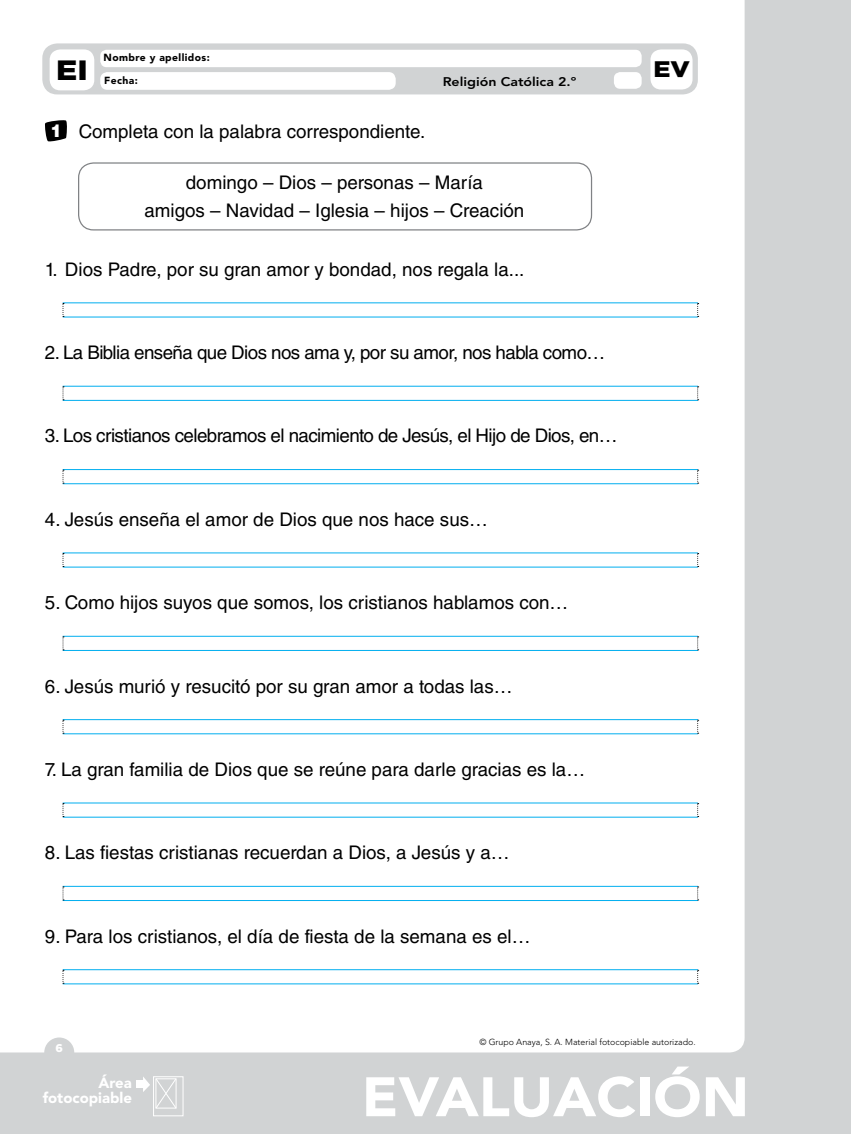
<style>
.page{position:relative;width:851px;height:1134px;background:#fff}
.page>*{position:absolute;margin:0;border:0;box-sizing:border-box;transform-origin:0 0}
.t1{font:900 55px "Avenir LT Std";color:#fff;scale:1.06 1}
.t2{font:900 27.88px "Gotham";color:#000;scale:1.13 1}
.t3{font:900 22.5px "Gotham";color:#000;scale:1.13 1}
.OrdenRELIGION{font:18.75px "Helvetica LT Std";color:#000}
.OrdenRELIGION-2{font:18.75px "Helvetica LT Std";letter-spacing:-.03em;color:#000}
.t4{font:900 17.5px "Helvetica LT Std";color:#fff}
.t5{font:900 14.88px/14.9px "Avenir LT Std";color:#fff;text-align:right}
.t6{font:800 12.5px "Avenir LT Std";color:#000;scale:1.13 1}
.nuclTextoNo{font:900 11.25px "Gotham";color:#fff}
.t7{font:900 10.25px "Avenir LT Std";letter-spacing:.04em;color:#000}
.nuclTextoNo-2{font:300 8.75px "Avenir LT Std";color:#000}
</style>
<div class="page">
<div style="left:0;top:0;width:850px;height:1134px;background:#d1d3d4"></div>
<div style="left:0;top:0;width:744px;height:1052px;background:#fff"></div>
<div style="left:44px;top:1037px;width:30px;height:30px;background:#d1d3d4;border-radius:50%"></div>
<div style="left:42px;top:43px;width:655px;height:51px;background:#d1d3d4;border-radius:15px"></div>
<div style="left:50px;top:49px;width:44px;height:41px;background:#fff;border-radius:11px"></div>
<div style="left:613px;top:72px;width:28px;height:17px;background:#fff;border-radius:6px"></div>
<div style="left:650px;top:49px;width:42px;height:41px;background:#fff;border-radius:11px"></div>
<div style="left:100px;top:72px;width:295px;height:18px;background:#fff;border-radius:7px"></div>
<div style="left:100px;top:50px;width:541px;height:17px;background:#fff;border-radius:6px"></div>
<div style="left:153px;top:1076px;width:30px;height:40px;border:1px solid #fff"></div>
<svg style="left:143px;top:1076px;width:34px;height:33px"></svg>
<div style="left:136px;top:1081px;width:8px;height:7px;background:#fff"></div>
<svg style="left:44px;top:119px;width:24px;height:23px"></svg>
<hr style="left:63px;top:303px;width:635px;height:1px;background:#00aeef">
<hr style="left:63px;top:317px;width:635px;height:1px;background:#00aeef">
<svg style="left:63px;top:303px;width:1px;height:14px"></svg>
<svg style="left:697px;top:303px;width:1px;height:14px"></svg>
<hr style="left:63px;top:386px;width:635px;height:1px;background:#00aeef">
<hr style="left:63px;top:400px;width:635px;height:1px;background:#00aeef">
<svg style="left:63px;top:386px;width:1px;height:14px"></svg>
<svg style="left:697px;top:386px;width:1px;height:14px"></svg>
<hr style="left:63px;top:469px;width:635px;height:1px;background:#00aeef">
<hr style="left:63px;top:483px;width:635px;height:1px;background:#00aeef">
<svg style="left:63px;top:470px;width:1px;height:14px"></svg>
<svg style="left:697px;top:470px;width:1px;height:14px"></svg>
<hr style="left:63px;top:553px;width:635px;height:1px;background:#00aeef">
<hr style="left:63px;top:567px;width:635px;height:1px;background:#00aeef">
<svg style="left:63px;top:553px;width:1px;height:14px"></svg>
<svg style="left:697px;top:553px;width:1px;height:14px"></svg>
<hr style="left:63px;top:636px;width:635px;height:1px;background:#00aeef">
<hr style="left:63px;top:650px;width:635px;height:1px;background:#00aeef">
<svg style="left:63px;top:637px;width:1px;height:13px"></svg>
<svg style="left:697px;top:637px;width:1px;height:13px"></svg>
<hr style="left:63px;top:719px;width:635px;height:1px;background:#00aeef">
<hr style="left:63px;top:733px;width:635px;height:1px;background:#00aeef">
<svg style="left:63px;top:720px;width:1px;height:14px"></svg>
<svg style="left:697px;top:720px;width:1px;height:14px"></svg>
<hr style="left:63px;top:803px;width:635px;height:1px;background:#00aeef">
<hr style="left:63px;top:817px;width:635px;height:1px;background:#00aeef">
<svg style="left:63px;top:803px;width:1px;height:14px"></svg>
<svg style="left:697px;top:803px;width:1px;height:14px"></svg>
<hr style="left:63px;top:886px;width:635px;height:1px;background:#00aeef">
<hr style="left:63px;top:900px;width:635px;height:1px;background:#00aeef">
<svg style="left:63px;top:887px;width:1px;height:13px"></svg>
<svg style="left:697px;top:887px;width:1px;height:13px"></svg>
<hr style="left:63px;top:969px;width:635px;height:1px;background:#00aeef">
<hr style="left:63px;top:983px;width:635px;height:1px;background:#00aeef">
<svg style="left:63px;top:970px;width:1px;height:14px"></svg>
<svg style="left:697px;top:970px;width:1px;height:14px"></svg>
<div style="left:78px;top:162px;width:514px;height:68px;border:1px solid #808285;border-radius:15px"></div>
<p class="t2" style="left:56px;top:51px;width:29px">EI</p>
<p class="t7" style="left:103px;top:51px;width:108px">Nombre y apellidos:</p>
<p class="t7" style="left:104px;top:74px;width:35px">Fecha:</p>
<p class="t4" style="left:50px;top:119px;width:13px">1</p>
<p class="OrdenRELIGION" style="left:79px;top:120px;width:348px">Completa con la palabra correspondiente.</p>
<p class="t6" style="left:442px;top:74px;width:120px">Religión Católica 2.º</p>
<p class="OrdenRELIGION" style="left:186px;top:172px;width:298px">domingo – Dios – personas – María</p>
<p class="OrdenRELIGION" style="left:144px;top:199px;width:381px">amigos – Navidad – Iglesia – hijos – Creación</p>
<p class="OrdenRELIGION" style="left:45px;top:258px;width:481px">1. Dios Padre, por su gran amor y bondad, nos regala la...</p>
<p class="OrdenRELIGION-2" style="left:45px;top:342px;width:561px">2. La Biblia enseña que Dios nos ama y, por su amor, nos habla como…</p>
<p class="OrdenRELIGION-2" style="left:45px;top:425px;width:574px">3. Los cristianos celebramos el nacimiento de Jesús, el Hijo de Dios, en…</p>
<p class="OrdenRELIGION" style="left:45px;top:508px;width:444px">4. Jesús enseña el amor de Dios que nos hace sus…</p>
<p class="OrdenRELIGION" style="left:45px;top:592px;width:525px">5. Como hijos suyos que somos, los cristianos hablamos con…</p>
<p class="OrdenRELIGION" style="left:45px;top:675px;width:469px">6. Jesús murió y resucitó por su gran amor a todas las…</p>
<p class="OrdenRELIGION" style="left:45px;top:758px;width:541px">7. La gran familia de Dios que se reúne para darle gracias es la…</p>
<p class="OrdenRELIGION" style="left:45px;top:842px;width:466px">8. Las fiestas cristianas recuerdan a Dios, a Jesús y a…</p>
<p class="OrdenRELIGION" style="left:45px;top:925px;width:487px">9. Para los cristianos, el día de fiesta de la semana es el…</p>
<p class="t3" style="left:653px;top:53px;width:34px">EV</p>
<p class="nuclTextoNo" style="left:55px;top:1040px;width:9px">6</p>
<p class="t5" style="left:43px;top:1075px;width:91px">Área fotocopiable</p>
<p class="nuclTextoNo-2" style="left:479px;top:1037px;width:218px">© Grupo Anaya, S. A. Material fotocopiable autorizado.</p>
<p class="t1" style="left:361px;top:1064px;width:367px">EVALUACIÓN</p>
</div>
